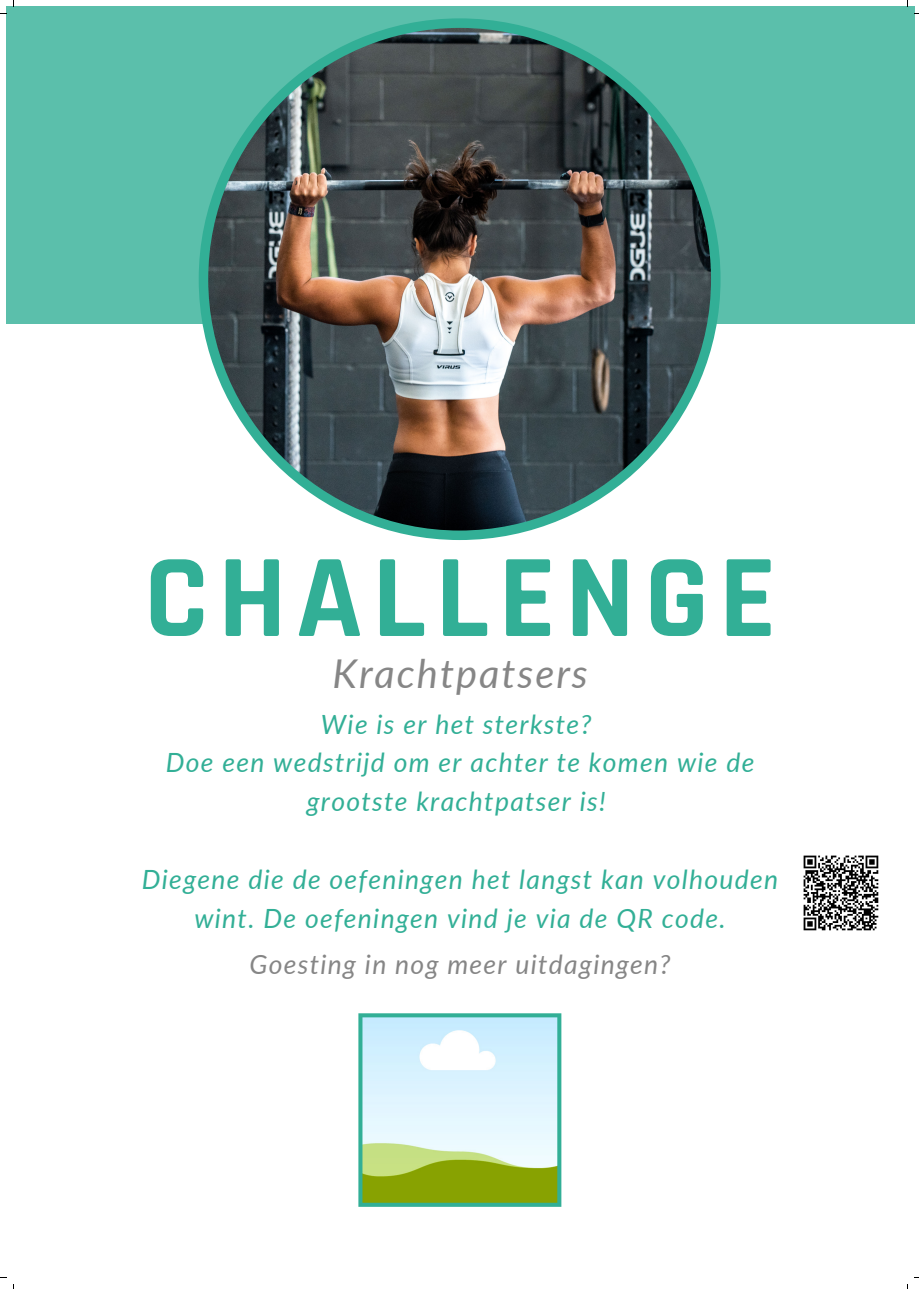
<style>
.page{position:relative;width:919px;height:1289px;background:#fff}
.page>*{position:absolute;margin:0;border:0;box-sizing:border-box;transform-origin:0 0}
.t1{font:700 119.18px "Rajdhani";letter-spacing:.08em;color:#32af96}
.t2{font:italic 39.75px "Lato";letter-spacing:.05em;color:#868686}
.t3{font:italic 26.47px/38.8px "Lato";letter-spacing:.05em;color:#32af96;text-align:center}
.t4{font:italic 26.47px "Lato";letter-spacing:.05em;color:#868686}
</style>
<div class="page">
<div style="left:6px;top:6px;width:907px;height:317px;background:#5bbfab"></div>
<svg style="left:358px;top:1013px;width:203px;height:193px;background:#c0dfc1"></svg>
<img style="left:803px;top:855px;width:76px;height:76px">
<img style="left:199px;top:18px;width:521px;height:522px">
<h1 class="t1" style="left:144px;top:525px;width:633px">CHALLENGE</h1>
<h2 class="t2" style="left:332px;top:648px;width:257px">Krachtpatsers</h2>
<p class="t3" style="left:166px;top:703px;width:590px">Wie is er het sterkste?<br>Doe een wedstrijd om er achter te komen wie de grootste krachtpatser is!</p>
<p class="t3" style="left:142px;top:859px;width:637px">Diegene die de oefeningen het langst kan volhouden wint. De oefeningen vind je via de QR code.</p>
<p class="t4" style="left:249px;top:948px;width:422px">Goesting in nog meer uitdagingen?</p>
</div>
